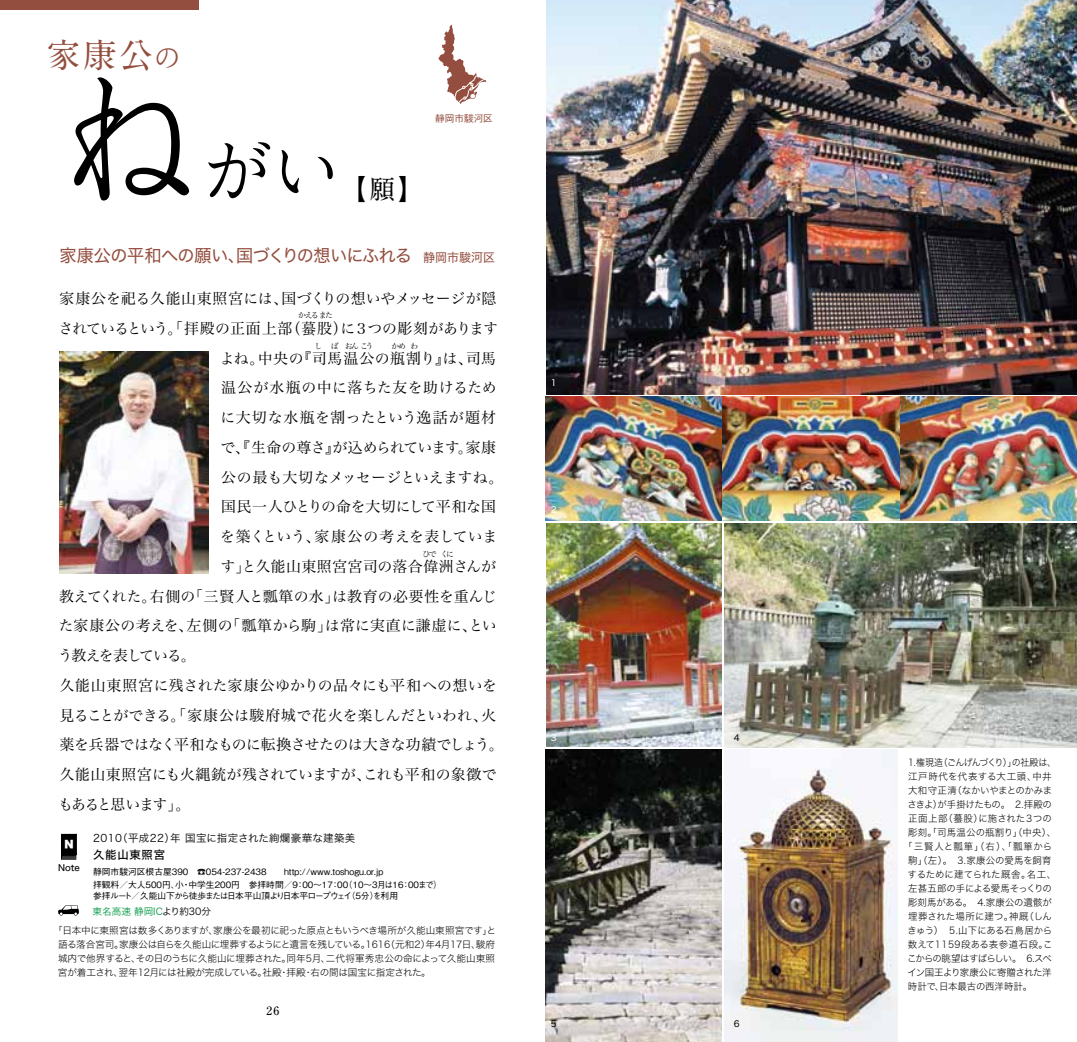
<style>
.page{position:relative;width:1077px;height:1042px;background:#fff}
.page>*{position:absolute;margin:0;border:0;box-sizing:border-box;transform-origin:0 0}
.t1{font:71.75px "Antique Std ANL 90 pv RKSJ H";color:#000}
.t2{font:34.12px "A1 Mincho Std Bold 90 pv RKSJ H";color:#944e3f}
.t3{font:26.25px "Antique Std ANL 90 pv RKSJ H";color:#000}
.t4{font:17.5px "Hira Kaku Std W4 90 pv RKSJ H";letter-spacing:-.035em;color:#944e3f}
.t5{font:14.88px "Hira Min Std N W3 90 pv RKSJ H";letter-spacing:.005em;color:#000}
.t6{font:14.88px "Hira Min Std N W3 90 pv RKSJ H";letter-spacing:-.03em;color:#000}
.t7{font:14.88px "Hira Min Std N W3 90 pv RKSJ H";letter-spacing:.025em;color:#000}
.t8{font:14.88px "Hira Min Std N W3 90 pv RKSJ H";letter-spacing:-.035em;color:#000}
.t9{font:14.88px "Hira Min Std N W3 90 pv RKSJ H";letter-spacing:.045em;color:#000}
.t10{font:14.88px "Hira Min Std N W3 90 pv RKSJ H";letter-spacing:.03em;color:#000}
.t11{font:14.88px "Hira Min Std N W3 90 pv RKSJ H";letter-spacing:.04em;color:#000}
.t12{font:14.88px "Hira Min Std N W3 90 pv RKSJ H";letter-spacing:-.075em;color:#000}
.t13{font:14.88px "Hira Min Std N W3 90 pv RKSJ H";letter-spacing:-.09em;color:#000}
.t14{font:11.38px "Hira Kaku Std W5 90 pv RKSJ H";letter-spacing:.07em;color:#000}
.t15{font:11.38px "Antique Std ANR 90 pv RKSJ H";color:#000}
.t16{font:10.5px "Hira Kaku Std W3 90 pv RKSJ H";letter-spacing:.04em;color:#000}
.t17{font:10.15px "Hira Kaku Std W9 90 pv RKSJ H";color:#fff}
.t18{font:9.62px/14px "Hira Kaku Std W2 90 pv RKSJ H";letter-spacing:-.01em;color:#000;text-align:justify}
.t19{font:9.62px "Hira Kaku Std W2 90 pv RKSJ H";letter-spacing:.01em;color:#000}
.t20{font:9.62px "Hira Kaku Std W2 90 pv RKSJ H";letter-spacing:-.075em;color:#000;scale:.94 1}
.t21{font:9.62px "Hira Kaku Std W2 90 pv RKSJ H";letter-spacing:-.085em;color:#000}
.t22{font:9.62px "Hira Kaku Std W2 90 pv RKSJ H";letter-spacing:-.055em;color:#000}
.t23{font:9.62px "Hira Kaku Std W2 90 pv RKSJ H";letter-spacing:.08em;color:#000}
.t24{font:9.62px "Hira Kaku Std W2 90 pv RKSJ H";letter-spacing:.05em;color:#000}
.t25{font:9.62px "Hira Kaku Std W2 90 pv RKSJ H";letter-spacing:-.03em;color:#000}
.t26{font:9.62px "Hira Kaku Std W2 90 pv RKSJ H";letter-spacing:.015em;color:#000}
.t27{font:9.62px "Hira Kaku Std W2 90 pv RKSJ H";letter-spacing:-.045em;color:#000}
.t28{font:9.62px "Hira Kaku Std W2 90 pv RKSJ H";letter-spacing:.065em;color:#000}
.t29{font:9.62px "Hira Kaku Std W3 90 pv RKSJ H";color:#094}
.t30{font:9.62px "Gothic BBB Pro Medium 90 pv RKSJ H";color:#944e3f}
.t31{font:8.75px/12.2px "Gothic BBB Pro Medium 90 pv RKSJ H";color:#000}
.t32{font:8.75px "Gothic BBB Pro Medium 90 pv RKSJ H";letter-spacing:-.095em;color:#000}
.t33{font:8.75px "Hira Kaku Std W5 90 pv RKSJ H";color:#000}
.t34{font:8.75px "Hira Kaku Std W4 90 pv RKSJ H";color:#fff}
.t35{font:8.75px "Hira Kaku Std W4 90 pv RKSJ H";color:#000}
.t36{font:7.88px "Hira Min Std N W3 90 pv RKSJ H";letter-spacing:-.165em;color:#000}
.s1{font-family:"Antique Std ANL 90 pv RKSJ H";font-size:27.12px}
.s2{font-size:143.5px}
.s3{font-family:"A1 Mincho Std Bold 90 pv RKSJ H"}
.s4{font-size:12.25px}
.s5{color:#000}
</style>
<div class="page">
<img style="left:0;top:0;width:1076px;height:1042px">
<h2 class="t2" style="left:47px;top:27px;width:136px">家康公<span class="s1">の</span></h2>
<h1 class="t1" style="left:57px;top:120px;width:286px"><span class="s2">ね</span>がい</h1>
<h3 class="t3" style="left:340px;top:170px;width:85px">【<span class="s3">願</span>】</h3>
<p class="t30" style="left:435px;top:110px;width:59px">静岡市駿河区</p>
<h3 class="t4" style="left:60px;top:242px;width:437px">家康公の平和への願い、国づくりの想いにふれる<span class="s4">　静岡市駿河区</span></h3>
<h3 class="t5" style="left:60px;top:288px;width:438px">家康公を祀る久能山東照宮には、国づくりの想いやメッセージが隠</h3>
<h3 class="t6" style="left:58px;top:317px;width:441px">されているという。「拝殿の正面上部（蟇股）に３つの彫刻があります</h3>
<h3 class="t9" style="left:220px;top:347px;width:278px">よね。中央の『司馬温公の瓶割り』は、司馬</h3>
<h3 class="t10" style="left:221px;top:377px;width:277px">温公が水瓶の中に落ちた友を助けるため</h3>
<h3 class="t11" style="left:220px;top:407px;width:277px">に大切な水瓶を割ったという逸話が題材</h3>
<h3 class="t8" style="left:221px;top:436px;width:277px">で、『生命の尊さ』が込められています。家康</h3>
<h3 class="t5" style="left:221px;top:466px;width:284px">公の最も大切なメッセージといえますね。</h3>
<h3 class="t5" style="left:221px;top:496px;width:276px">国民一人ひとりの命を大切にして平和な国</h3>
<h3 class="t5" style="left:220px;top:526px;width:278px">を築くという、家康公の考えを表していま</h3>
<h3 class="t7" style="left:220px;top:555px;width:277px">す」と久能山東照宮宮司の落合偉洲さんが</h3>
<h3 class="t5" style="left:59px;top:585px;width:439px">教えてくれた。右側の「三賢人と瓢箪の水」は教育の必要性を重んじ</h3>
<h3 class="t5" style="left:59px;top:615px;width:439px">た家康公の考えを、左側の「瓢箪から駒」は常に実直に謙虚に、とい</h3>
<h3 class="t12" style="left:58px;top:645px;width:140px">う教えを表している。</h3>
<h3 class="t7" style="left:59px;top:674px;width:439px">久能山東照宮に残された家康公ゆかりの品々にも平和への想いを</h3>
<h3 class="t5" style="left:59px;top:704px;width:438px">見ることができる。「家康公は駿府城で花火を楽しんだといわれ、火</h3>
<h3 class="t6" style="left:59px;top:734px;width:445px">薬を兵器ではなく平和なものに転換させたのは大きな功績でしょう。</h3>
<h3 class="t5" style="left:59px;top:764px;width:439px">久能山東照宮にも火縄銃が残されていますが、これも平和の象徴で</h3>
<h3 class="t13" style="left:58px;top:793px;width:134px">もあると思います」。</h3>
<p class="t36" style="left:298px;top:310px;width:36px">かえるまた</p>
<p class="t36" style="left:314px;top:340px;width:60px">し ば おんこう</p>
<p class="t36" style="left:391px;top:340px;width:28px">かめわ</p>
<p class="t36" style="left:422px;top:548px;width:33px">ひでくに</p>
<p class="t17" style="left:64px;top:838px;width:11px">N</p>
<p class="t33" style="left:58px;top:861px;width:23px">Note</p>
<p class="t16" style="left:93px;top:830px;width:264px">2010（平成22）年 国宝に指定された絢爛豪華な建築美</p>
<p class="t14" style="left:93px;top:846px;width:73px">久能山東照宮</p>
<p class="t31" style="left:93px;top:865px;width:350px">静岡市駿河区根古屋390　☎054-237-2438　　http://www.toshogu.or.jp<br>拝観料／大人500円、小・中学生200円　参拝時間／9：00～17：00（10～３月は16：00まで）</p>
<p class="t32" style="left:93px;top:888px;width:306px">参拝ルート／久能山下から徒歩または日本平山頂より日本平ロープウェイ（5分）を利用</p>
<p class="t29" style="left:92px;top:904px;width:120px">東名高速 静岡IC<span class="s5">より約30分</span></p>
<p class="t18" style="left:58px;top:923px;width:439px;text-indent:-5px">「日本中に東照宮は数多くありますが、家康公を最初に祀った原点ともいうべき場所が久能山東照宮です」と語る落合宮司。家康公は自らを久能山に埋葬するようにと遺言を残している。1616（元和2）年4月17日、駿府城内で他界すると、その日のうちに久能山に埋葬された。同年5月、二代将軍秀忠公の命によって久能山東照宮が着工され、翌年12月には社殿が完成している。社殿・拝殿・右の間は国宝に指定された。</p>
<p class="t15" style="left:266px;top:1003px;width:14px">26</p>
<p class="t34" style="left:551px;top:376px;width:7px">1</p>
<p class="t34" style="left:551px;top:503px;width:7px">2</p>
<p class="t34" style="left:551px;top:731px;width:7px">3</p>
<p class="t35" style="left:733px;top:731px;width:7px">4</p>
<p class="t35" style="left:551px;top:1017px;width:7px">5</p>
<p class="t35" style="left:733px;top:1017px;width:7px">6</p>
<p class="t20" style="left:908px;top:755px;width:159px">1.権現造（ごんげんづくり）」の社殿は、</p>
<p class="t28" style="left:908px;top:769px;width:145px">江戸時代を代表する大工頭、中井</p>
<p class="t25" style="left:908px;top:783px;width:146px">大和守正清（なかいやまとのかみま</p>
<p class="t22" style="left:907px;top:797px;width:146px">さきよ）が手掛けたもの。 2.拝殿の</p>
<p class="t18" style="left:908px;top:811px;width:145px">正面上部（蟇股）に施された３つの</p>
<p class="t19" style="left:908px;top:825px;width:150px">彫刻。「司馬温公の瓶割り」（中央）、</p>
<p class="t23" style="left:903px;top:839px;width:150px">「三賢人と瓢箪」（右）、「瓢箪から</p>
<p class="t19" style="left:908px;top:853px;width:145px">駒」（左）。　3.家康公の愛馬を飼育</p>
<p class="t18" style="left:907px;top:867px;width:150px">するために建てられた厩舎。名工、</p>
<p class="t18" style="left:908px;top:881px;width:145px">左甚五郎の手による愛馬そっくりの</p>
<p class="t18" style="left:908px;top:895px;width:145px">彫刻馬がある。　4.家康公の遺骸が</p>
<p class="t26" style="left:908px;top:909px;width:145px">埋葬された場所に建つ。神厩（しん</p>
<p class="t18" style="left:907px;top:923px;width:146px">きゅう）　5.山下にある石鳥居から</p>
<p class="t24" style="left:908px;top:937px;width:146px">数えて1159段ある表参道石段。こ</p>
<p class="t21" style="left:907px;top:951px;width:146px">こからの眺望はすばらしい。　6.スペ</p>
<p class="t27" style="left:907px;top:965px;width:145px">イン国王より家康公に寄贈された洋</p>
<p class="t18" style="left:907px;top:979px;width:126px">時計で、日本最古の西洋時計。</p>
</div>
